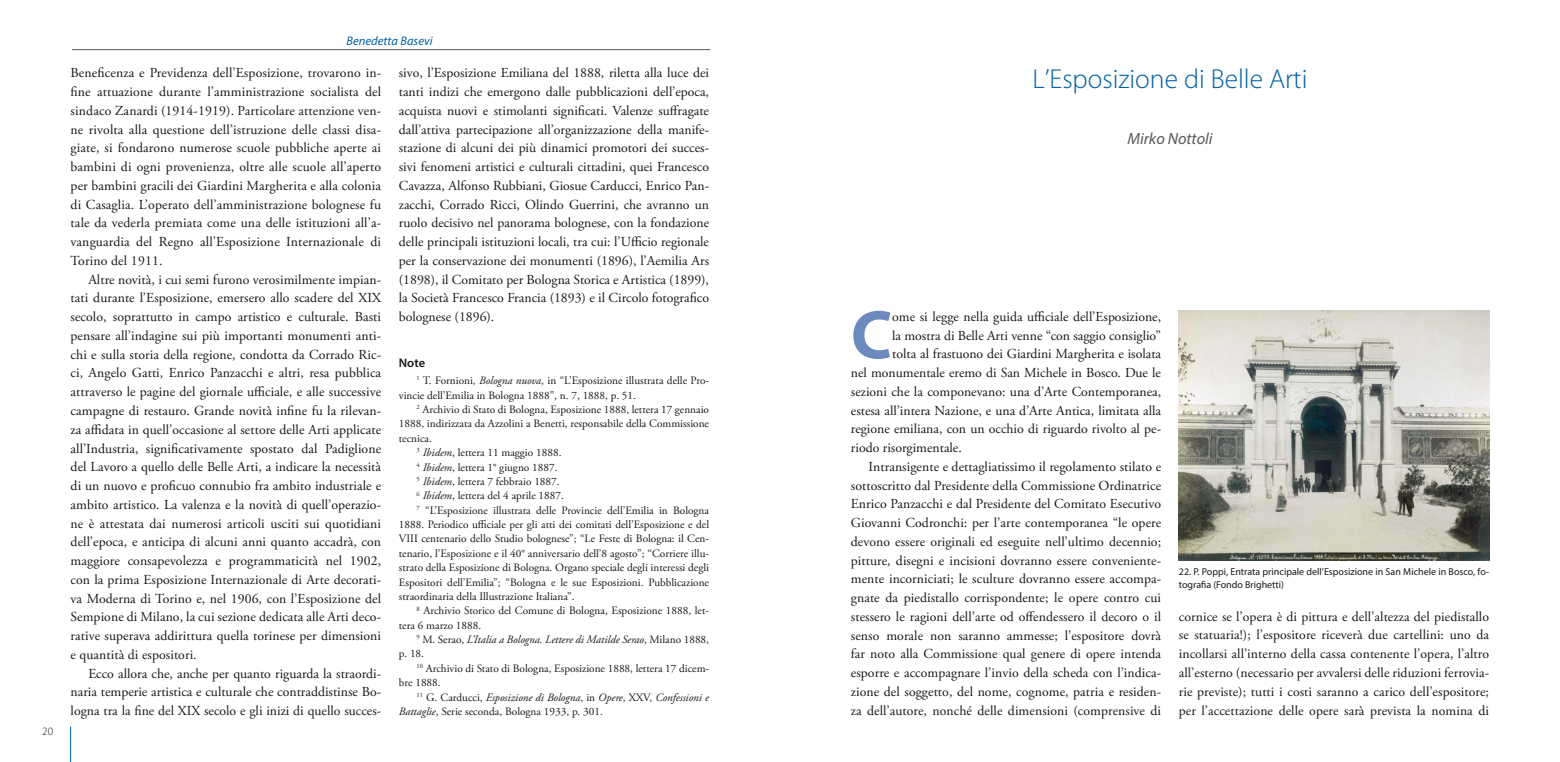
<style>
.page{position:relative;width:1560px;height:762px;background:#fff}
.page>*{position:absolute;margin:0;border:0;box-sizing:border-box;transform-origin:0 0}
.t1{font:700 69.38px "Myriad Pro";color:#6c8abd}
.t2{font:300 27.5px "Myriad Pro";color:#0061a4}
.t3{font:italic 16.25px "Myriad Pro";color:#57585a}
.t4{font:13.75px/18.8px "Adobe Garamond Pro";letter-spacing:.005em;color:#1a171b;text-align:justify}
.t5{font:italic 12.5px "Myriad Pro";letter-spacing:.005em;color:#0061a4}
.t6{font:600 12.5px "Myriad Pro";color:#1a171b}
.t7{font:11.25px/14.4px "Adobe Garamond Pro";color:#1a171b}
.t8{font:italic 11.25px "Adobe Garamond Pro";color:#1a171b}
.t9{font:300 11.25px "Myriad Pro";color:#1a171b}
.t10{font:10px/12.5px "Myriad Pro";color:#1a171b}
.s1{font-style:italic}
.s2{font-style:normal}
</style>
<div class="page">
<hr style="left:72px;top:49px;width:638px;height:1px;background:#57585a">
<hr style="left:70px;top:726px;width:1px;height:36px;background:#0061a4">
<img style="left:1178px;top:311px;width:310px;height:249px">
<p class="t9" style="left:42px;top:725px;width:12px">20</p>
<p class="t5" style="left:346px;top:33px;width:88px">Benedetta Basevi</p>
<p class="t4" style="left:399px;top:64px;width:312px">sivo, l’Esposizione Emiliana del 1888, riletta alla luce dei tanti indizi che emergono dalle pubblicazioni dell’epoca, acquista nuovi e stimolanti significati. Valenze suffragate dall’attiva partecipazione all’organizzazione della manife&shy;stazione di alcuni dei più dinamici promotori dei succes&shy;sivi fenomeni artistici e culturali cittadini, quei Francesco Cavazza, Alfonso Rubbiani, Giosue Carducci, Enrico Pan&shy;zacchi, Corrado Ricci, Olindo Guerrini, che avranno un ruolo decisivo nel panorama bolognese, con la fondazione delle principali istituzioni locali, tra cui: l’Ufficio regionale per la conservazione dei monumenti (1896), l’Aemilia Ars (1898), il Comitato per Bologna Storica e Artistica (1899), la Società Francesco Francia (1893) e il Circolo fotografico bolognese (1896).</p>
<p class="t6" style="left:399px;top:355px;width:28px">Note</p>
<p class="t7" style="left:399px;top:374px;width:312px;text-indent:18px"><sup>1</sup> T. Fornioni, <span class="s1">Bologna nuova</span>, in “L’Esposizione illustrata delle Pro&shy;vincie dell’Emilia in Bologna 1888”, n. 7, 1888, p. 51.</p>
<p class="t7" style="left:416px;top:403px;width:294px"><sup>2</sup> Archivio di Stato di Bologna, Esposizione 1888, lettera 17 gennaio</p>
<p class="t7" style="left:399px;top:417px;width:312px">1888, indirizzata da Azzolini a Benetti, responsabile della Commissione</p>
<p class="t7" style="left:399px;top:431px;width:35px">tecnica.</p>
<p class="t7" style="left:416px;top:446px;width:146px"><sup>3</sup> <span class="s1">Ibidem</span>, lettera 11 maggio 1888.</p>
<p class="t7" style="left:416px;top:460px;width:142px"><sup>4</sup> <span class="s1">Ibidem</span>, lettera 1° giugno 1887.</p>
<p class="t7" style="left:416px;top:474px;width:145px"><sup>5</sup> <span class="s1">Ibidem</span>, lettera 7 febbraio 1887.</p>
<p class="t7" style="left:416px;top:489px;width:149px"><sup>6</sup> <span class="s1">Ibidem</span>, lettera del 4 aprile 1887.</p>
<p class="t7" style="left:416px;top:503px;width:294px"><sup>7</sup> “L’Esposizione illustrata delle Provincie dell’Emilia in Bologna</p>
<p class="t7" style="left:399px;top:518px;width:312px">1888. Periodico ufficiale per gli atti dei comitati dell’Esposizione e del</p>
<p class="t7" style="left:399px;top:532px;width:312px">VIII centenario dello Studio bolognese”; “Le Feste di Bologna: il Cen-</p>
<p class="t7" style="left:399px;top:546px;width:312px">tenario, l’Esposizione e il 40° anniversario dell’8 agosto”; “Corriere illu-</p>
<p class="t7" style="left:399px;top:561px;width:312px">strato della Esposizione di Bologna. Organo speciale degli interessi degli</p>
<p class="t7" style="left:399px;top:575px;width:312px">Espositori dell’Emilia”; “Bologna e le sue Esposizioni. Pubblicazione</p>
<p class="t7" style="left:399px;top:589px;width:177px">straordinaria della Illustrazione Italiana”.</p>
<p class="t7" style="left:416px;top:604px;width:294px"><sup>8</sup> Archivio Storico del Comune di Bologna, Esposizione 1888, let-</p>
<p class="t7" style="left:399px;top:618px;width:84px">tera 6 marzo 1888.</p>
<p class="t8" style="left:416px;top:633px;width:294px"><sup>9</sup> <span class="s2">M. Serao,</span> L’Italia a Bologna. Lettere di Matilde Serao<span class="s2">, Milano 1888,</span></p>
<p class="t7" style="left:399px;top:647px;width:27px">p. 18.</p>
<p class="t7" style="left:416px;top:661px;width:294px"><sup>10</sup> Archivio di Stato di Bologna, Esposizione 1888, lettera 17 dicem-</p>
<p class="t7" style="left:399px;top:676px;width:43px">bre 1888.</p>
<p class="t8" style="left:416px;top:690px;width:294px"><sup>11</sup> <span class="s2">G. Carducci,</span> Esposizione di Bologna<span class="s2">, in</span> Opere<span class="s2">, XXV,</span> Confessioni e</p>
<p class="t7" style="left:399px;top:704px;width:205px"><span class="s1">Battaglie</span>, Serie seconda, Bologna 1933, p. 301.</p>
<p class="t4" style="left:71px;top:64px;width:312px">Beneficenza e Previdenza dell’Esposizione, trovarono in&shy;fine attuazione durante l’amministrazione socialista del sindaco Zanardi (1914-1919). Particolare attenzione ven&shy;ne rivolta alla questione dell’istruzione delle classi disa&shy;giate, si fondarono numerose scuole pubbliche aperte ai bambini di ogni provenienza, oltre alle scuole all’aperto per bambini gracili dei Giardini Margherita e alla colonia di Casaglia. L’operato dell’amministrazione bolognese fu tale da vederla premiata come una delle istituzioni all’a&shy;vanguardia del Regno all’Esposizione Internazionale di Torino del 1911.</p>
<p class="t4" style="left:71px;top:270px;width:312px;text-indent:18px">Altre novità, i cui semi furono verosimilmente impian&shy;tati durante l’Esposizione, emersero allo scadere del XIX secolo, soprattutto in campo artistico e culturale. Basti pensare all’indagine sui più importanti monumenti anti&shy;chi e sulla storia della regione, condotta da Corrado Ric&shy;ci, Angelo Gatti, Enrico Panzacchi e altri, resa pubblica attraverso le pagine del giornale ufficiale, e alle successive campagne di restauro. Grande novità infine fu la rilevan&shy;za affidata in quell’occasione al settore delle Arti applicate all’Industria, significativamente spostato dal Padiglione del Lavoro a quello delle Belle Arti, a indicare la necessità di un nuovo e proficuo connubio fra ambito industriale e ambito artistico. La valenza e la novità di quell’operazio&shy;ne è attestata dai numerosi articoli usciti sui quotidiani dell’epoca, e anticipa di alcuni anni quanto accadrà, con maggiore consapevolezza e programmaticità nel 1902, con la prima Esposizione Internazionale di Arte decorati&shy;va Moderna di Torino e, nel 1906, con l’Esposizione del Sempione di Milano, la cui sezione dedicata alle Arti deco&shy;rative superava addirittura quella torinese per dimensioni e quantità di espositori.</p>
<p class="t4" style="left:71px;top:664px;width:312px;text-indent:18px">Ecco allora che, anche per quanto riguarda la straordi&shy;naria temperie artistica e culturale che contraddistinse Bo&shy;logna tra la fine del XIX secolo e gli inizi di quello succes-</p>
<h2 class="t2" style="left:1032px;top:64px;width:276px">L’Esposizione di Belle Arti</h2>
<p class="t3" style="left:1127px;top:128px;width:87px">Mirko Nottoli</p>
<h1 class="t1" style="left:850px;top:290px;width:43px">C</h1>
<p class="t4" style="left:892px;top:307px;width:270px">ome si legge nella guida ufficiale dell’Esposizione,</p>
<p class="t4" style="left:892px;top:326px;width:270px">la mostra di Belle Arti venne “con saggio consiglio”</p>
<p class="t4" style="left:892px;top:345px;width:270px">tolta al frastuono dei Giardini Margherita e isolata</p>
<p class="t4" style="left:850px;top:364px;width:311px">nel monumentale eremo di San Michele in Bosco. Due le</p>
<p class="t4" style="left:850px;top:382px;width:312px">sezioni che la componevano: una d’Arte Contemporanea,</p>
<p class="t4" style="left:850px;top:401px;width:312px">estesa all’intera Nazione, e una d’Arte Antica, limitata alla</p>
<p class="t4" style="left:850px;top:420px;width:312px">regione emiliana, con un occhio di riguardo rivolto al pe-</p>
<p class="t4" style="left:850px;top:439px;width:112px">riodo risorgimentale.</p>
<p class="t4" style="left:868px;top:458px;width:294px">Intransigente e dettagliatissimo il regolamento stilato e</p>
<p class="t4" style="left:850px;top:476px;width:312px">sottoscritto dal Presidente della Commissione Ordinatrice</p>
<p class="t4" style="left:850px;top:495px;width:312px">Enrico Panzacchi e dal Presidente del Comitato Esecutivo</p>
<p class="t4" style="left:850px;top:514px;width:312px">Giovanni Codronchi: per l’arte contemporanea “le opere</p>
<p class="t4" style="left:850px;top:533px;width:312px">devono essere originali ed eseguite nell’ultimo decennio;</p>
<p class="t4" style="left:850px;top:551px;width:312px">pitture, disegni e incisioni dovranno essere conveniente-</p>
<p class="t4" style="left:850px;top:570px;width:312px">mente incorniciati; le sculture dovranno essere accompa-</p>
<p class="t4" style="left:850px;top:589px;width:312px">gnate da piedistallo corrispondente; le opere contro cui</p>
<p class="t4" style="left:850px;top:608px;width:312px">stessero le ragioni dell’arte od offendessero il decoro o il</p>
<p class="t4" style="left:850px;top:626px;width:312px">senso morale non saranno ammesse; l’espositore dovrà</p>
<p class="t4" style="left:850px;top:645px;width:312px">far noto alla Commissione qual genere di opere intenda</p>
<p class="t4" style="left:850px;top:664px;width:312px">esporre e accompagnare l’invio della scheda con l’indica-</p>
<p class="t4" style="left:850px;top:683px;width:312px">zione del soggetto, del nome, cognome, patria e residen-</p>
<p class="t4" style="left:850px;top:701px;width:312px">za dell’autore, nonché delle dimensioni (comprensive di</p>
<p class="t10" style="left:1178px;top:566px;width:312px">22. P. Poppi, Entrata principale dell’Esposizione in San Michele in Bosco, fo&shy;tografia (Fondo Brighetti)</p>
<p class="t4" style="left:1178px;top:607px;width:312px">cornice se l’opera è di pittura e dell’altezza del piedistallo se statuaria!); l’espositore riceverà due cartellini: uno da incollarsi all’interno della cassa contenente l’opera, l’altro all’esterno (necessario per avvalersi delle riduzioni ferrovia&shy;rie previste); tutti i costi saranno a carico dell’espositore; per l’accettazione delle opere sarà prevista la nomina di</p>
</div>
